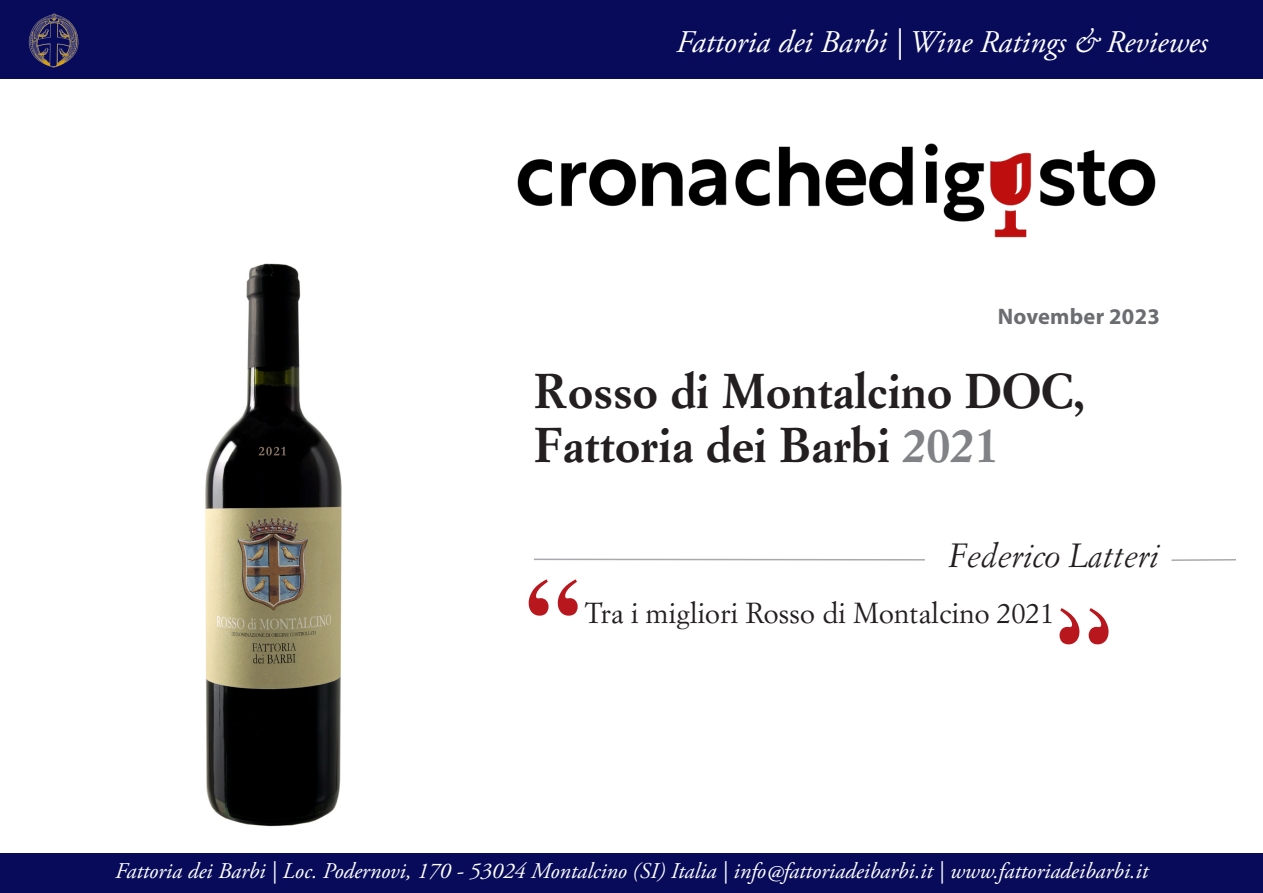
<style>
.page{position:relative;width:1263px;height:893px;background:#fff}
.page>*{position:absolute;margin:0;border:0;box-sizing:border-box;transform-origin:0 0}
.t1{font:700 108px "Times";color:#b8171d}
.t2{font:700 48px "Simoncini Garamond Std";color:#231f20}
.t3{font:italic 33px "Simoncini Garamond Std";color:#231f20}
.t4{font:italic 31.5px "Adobe Garamond Pro";color:#fff}
.t5{font:28.5px "Simoncini Garamond Std";letter-spacing:.005em;color:#231f20}
.t6{font:italic 22.5px "Adobe Garamond Pro";color:#fff}
.t7{font:700 22.5px "Myriad Pro";letter-spacing:.01em;color:#6c6d70}
.s1{color:#808285}
</style>
<div class="page">
<div style="left:0;top:0;width:1263px;height:79px;background:#070b5a"></div>
<img style="left:28px;top:13px;width:51px;height:55px">
<div style="left:0;top:853px;width:1262px;height:39px;background:#070b5a"></div>
<img style="left:517px;top:143px;width:639px;height:95px">
<svg style="left:534px;top:558px;width:391px;height:3px"></svg>
<svg style="left:1171px;top:559px;width:65px;height:2px"></svg>
<img style="left:205px;top:263px;width:137px;height:564px">
<hr style="left:1262px;top:853px;width:1px;height:39px;background:#070b5a">
<p class="t4" style="left:676px;top:23px;width:533px">Fattoria dei Barbi | Wine Ratings &amp; Reviewes</p>
<p class="t7" style="left:998px;top:301px;width:164px">November 2023</p>
<p class="t2" style="left:534px;top:361px;width:553px">Rosso di Montalcino DOC,</p>
<p class="t2" style="left:534px;top:415px;width:466px">Fattoria dei Barbi <span class="s1">2021</span></p>
<p class="t3" style="left:948px;top:535px;width:211px">Federico Latteri</p>
<p class="t1" style="left:525px;top:514px;width:55px">“</p>
<p class="t5" style="left:584px;top:595px;width:472px">Tra i migliori Rosso di Montalcino 2021</p>
<p class="t6" style="left:115px;top:857px;width:1034px">Fattoria dei Barbi | Loc. Podernovi, 170 - 53024 Montalcino (SI) Italia | info@fattoriadeibarbi.it | www.fattoriadeibarbi.it</p>
</div>
